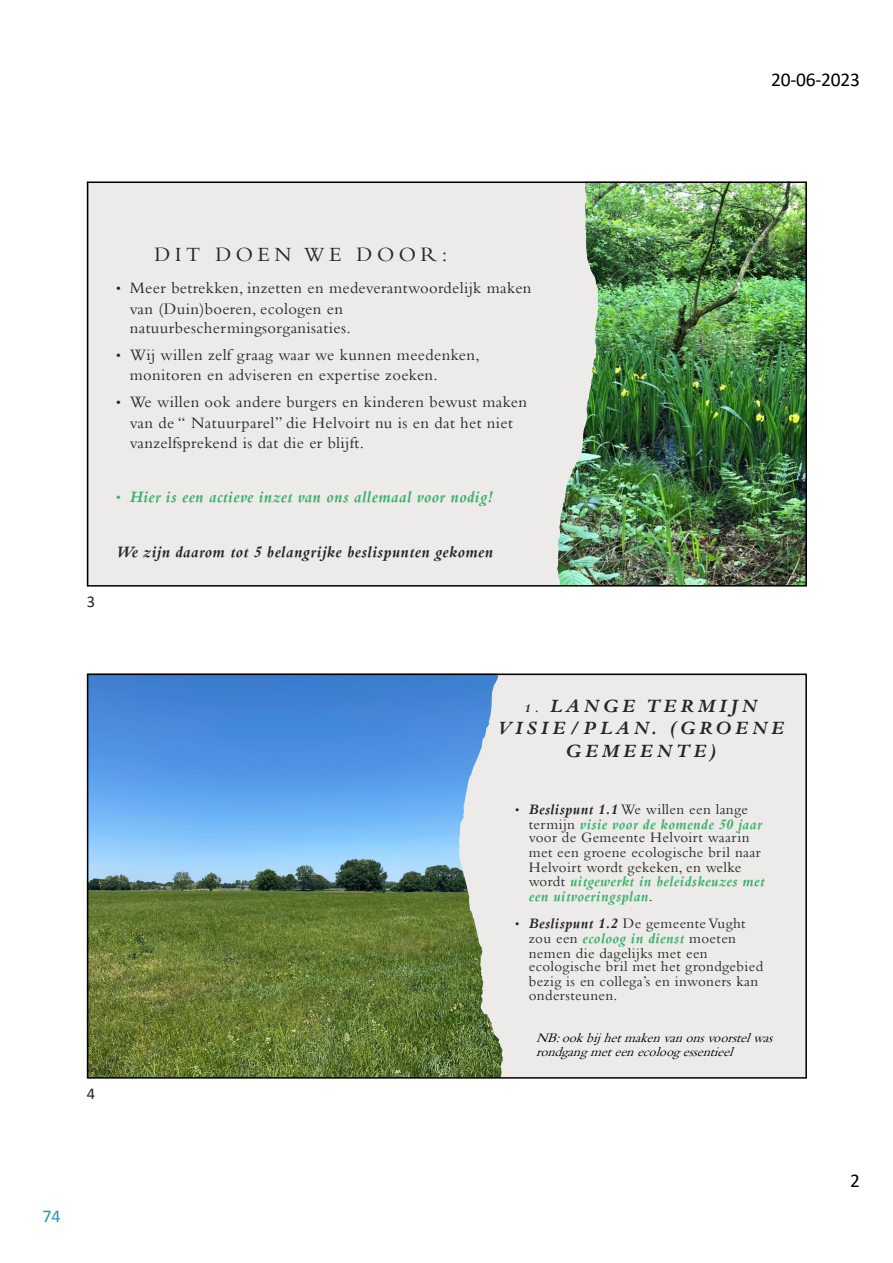
<style>
.page{position:relative;width:893px;height:1263px;background:#fff}
.page>*{position:absolute;margin:0;border:0;box-sizing:border-box;transform-origin:0 0}
.t1{font:21px "Bembo";letter-spacing:.215em;color:#262626}
.t2{font:italic 700 19.5px/22.5px "Bembo";letter-spacing:.205em;color:#262626;text-align:center}
.t3{font:19.5px "Calibri";letter-spacing:-.01em;color:#000}
.t4{font:18px "Calibri";color:#2194bf}
.t5{font:16.5px/20.1px "Bembo";letter-spacing:.025em;color:#262626}
.t6{font:italic 700 16.5px "Bembo";letter-spacing:.025em;color:#3bb16a}
.t7{font:italic 700 16.5px "Bembo";letter-spacing:.025em;color:#262626}
.t8{font:16.5px "Calibri";color:#262626}
.t9{font:15px/14.5px "Bembo";letter-spacing:.025em;color:#262626}
.t10{font:italic 700 15px/15.1px "Bembo";letter-spacing:.025em;color:#3bb16a}
.t11{font:italic 13.5px/14.7px "Bembo";color:#000}
.s1{font-family:"Arial";font-size:13.5px}
.s2{font-family:"Arial";font-weight:400;font-style:normal;font-size:13.5px}
.s3{font-size:12px}
.s4{font-family:"Arial";font-weight:400;font-style:normal;font-size:12px;color:#262626}
.s5{color:#262626}
.s6{font-weight:400;font-style:normal;color:#262626}
.s7{font-weight:700;font-style:italic;color:#3bb16a}
.s8{font-family:"Arial";font-size:12px}
.s9{font-weight:700;font-style:italic}
</style>
<div class="page">
<div style="left:87px;top:182px;width:533px;height:404px;background:#ecebe9"></div>
<img style="left:557px;top:185px;width:247px;height:398px">
<div style="left:87px;top:182px;width:720px;height:404px;border:2px solid #000"></div>
<div style="left:373px;top:674px;width:434px;height:404px;background:#ecebe9"></div>
<img style="left:90px;top:677px;width:413px;height:399px">
<div style="left:87px;top:674px;width:720px;height:405px;border:2px solid #000"></div>
<p class="t3" style="left:771px;top:66px;width:90px">20-06-2023</p>
<p class="t8" style="left:87px;top:590px;width:10px">3</p>
<p class="t1" style="left:154px;top:243px;width:294px">DIT DOEN WE DOOR:</p>
<p class="t5" style="left:130px;top:278px;width:403px;text-indent:-14px"><span class="s1">•</span> Meer betrekken, inzetten en medeverantwoordelijk maken van (Duin)boeren, ecologen en natuurbeschermingsorganisaties.</p>
<p class="t5" style="left:130px;top:345px;width:351px;line-height:19.5px;text-indent:-14px"><span class="s1">•</span> Wij willen zelf graag waar we kunnen meedenken, monitoren en adviseren en expertise zoeken.</p>
<p class="t5" style="left:116px;top:391px;width:412px;line-height:21.3px;text-align:center"><span class="s1">•</span> We willen ook andere burgers en kinderen bewust maken van de “ Natuurparel” die Helvoirt nu is en dat het niet</p>
<p class="t5" style="left:130px;top:432px;width:236px">vanzelfsprekend is dat die er blijft.</p>
<p class="t6" style="left:116px;top:487px;width:378px"><span class="s2">•</span> Hier is een actieve inzet van ons allemaal voor nodig!</p>
<p class="t7" style="left:116px;top:543px;width:378px">We zijn daarom tot 5 belangrijke beslispunten gekomen</p>
<p class="t8" style="left:87px;top:1082px;width:10px">4</p>
<p class="t2" style="left:498px;top:695px;width:287px"><span class="s3">1 .</span> LANGE TERMIJN<br>VISIE/PLAN. (GROENE<br>GEMEENTE)</p>
<p class="t10" style="left:529px;top:801px;width:235px;text-indent:-14px"><span class="s4">•</span> <span class="s5">Beslispunt 1.1</span> <span class="s6">We willen een lange termijn</span> visie voor de komende 50 jaar</p>
<p class="t9" style="left:529px;top:830px;width:237px">voor de Gemeente Helvoirt waarin met een groene ecologische bril naar Helvoirt wordt gekeken, en welke wordt <span class="s7">uitgewerkt in beleidskeuzes met</span></p>
<p class="t10" style="left:529px;top:888px;width:126px">een uitvoeringsplan<span class="s6">.</span></p>
<p class="t9" style="left:529px;top:915px;width:218px;line-height:15px;text-indent:-14px"><span class="s8">•</span> <span class="s9">Beslispunt 1.2</span> De gemeente Vught zou een <span class="s7">ecoloog in dienst</span> moeten nemen die dagelijks met een</p>
<p class="t9" style="left:529px;top:958px;width:236px;line-height:15.1px">ecologische bril met het grondgebied bezig is en collega’s en inwoners kan</p>
<p class="t9" style="left:529px;top:987px;width:90px">ondersteunen.</p>
<p class="t11" style="left:536px;top:1030px;width:242px">NB:ookbij hetmakenvanonsvoorstelwas rondgangmeteenecoloogessentieel</p>
<p class="t4" style="left:43px;top:1205px;width:20px">74</p>
<p class="t3" style="left:850px;top:1167px;width:11px">2</p>
</div>
